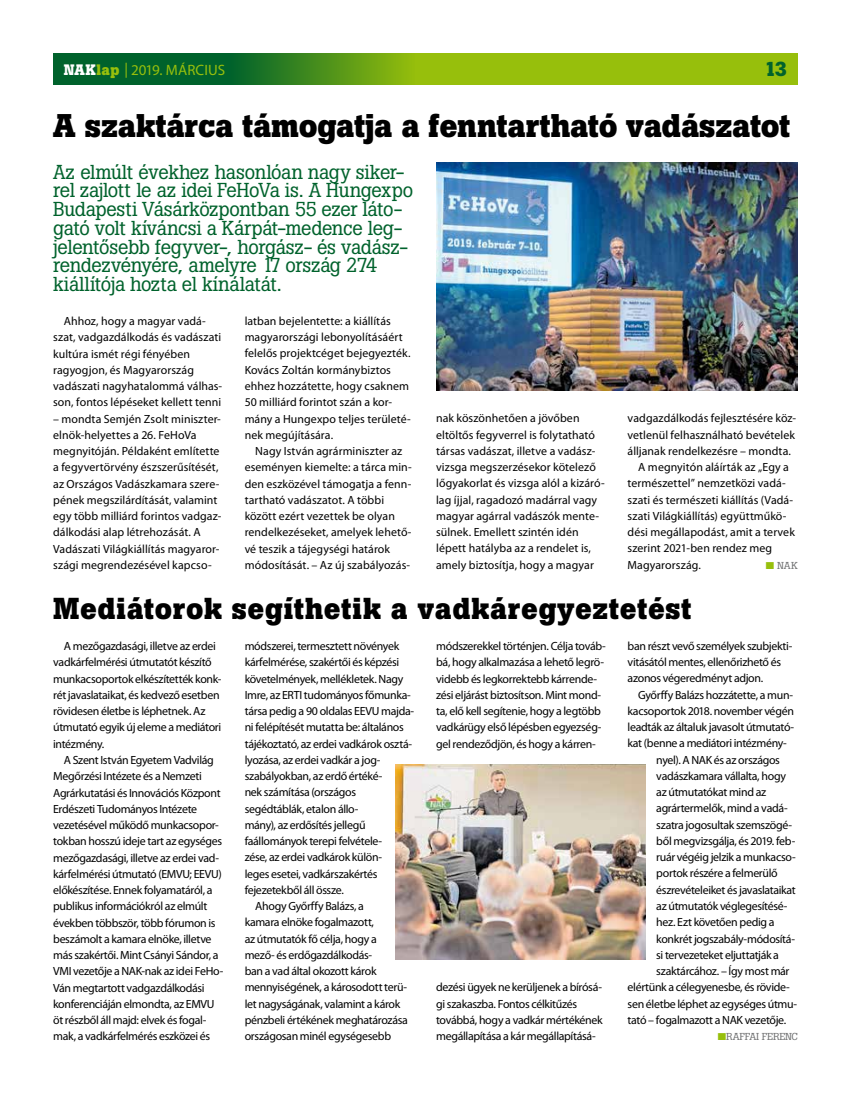
<style>
.page{position:relative;width:851px;height:1099px;background:#fff}
.page>*{position:absolute;margin:0;border:0;box-sizing:border-box;transform-origin:0 0}
.t1{font:700 32.5px "Boton PFL";letter-spacing:-.035em;color:#000}
.t2{font:700 30px "Boton PFL";letter-spacing:-.005em;color:#000}
.t3{font:20px/18.8px "Boton PFL";letter-spacing:-.005em;color:#00622c}
.t4{font:700 20px "Boton PFL";color:#00622c}
.t5{font:15px "Myriad Pro";color:#97bf0c}
.t6{font:11.88px/16.2px "Myriad Pro";letter-spacing:-.025em;color:#000}
.t7{font:11.88px/16.2px "Myriad Pro";letter-spacing:.005em;color:#000}
.t8{font:10px "Boton PFL";letter-spacing:.01em;color:#707172;scale:1.1 1}
.s1{font-family:"Boton PFL";font-weight:700;color:#fff}
.s2{font-family:"Boton PFL";font-weight:700}
.s3{color:#97bf0c}
</style>
<div class="page">
<div style="left:53px;top:53px;width:744px;height:32px;background:#97bf0c"></div>
<svg style="left:53px;top:53px;width:351px;height:32px;background:#227724"></svg>
<img style="left:436px;top:162px;width:361px;height:228px">
<img style="left:395px;top:764px;width:250px;height:195px">
<p class="t5" style="left:64px;top:60px;width:163px"><span class="s1">NAK</span><span class="s2">lap</span> | 2019. március</p>
<h3 class="t4" style="left:764px;top:57px;width:25px">13</h3>
<h1 class="t1" style="left:53px;top:106px;width:739px">A szaktárca támogatja a fenntartható vadászatot</h1>
<p class="t3" style="left:53px;top:162px;width:361px">Az elmúlt évekhez hasonlóan nagy siker&shy;rel zajlott le az idei FeHoVa is. A Hungexpo Budapesti Vásárközpontban 55 ezer láto&shy;gató volt kíváncsi a Kárpát-medence leg&shy;jelentősebb fegyver-, horgász- és vadász&shy;rendezvényére, amelyre 17 ország 274 kiállítója hozta el kínálatát.</p>
<p class="t7" style="left:53px;top:313px;width:170px;text-indent:11px">Ahhoz, hogy a magyar vadá&shy;szat, vadgazdálkodás és vadászati kultúra ismét régi fényében ragyogjon, és Magyarország vadászati nagyhatalommá válhas&shy;son, fontos lépéseket kellett tenni</p>
<p class="t7" style="left:53px;top:410px;width:170px">– mondta Semjén Zsolt miniszter&shy;elnök-helyettes a 26. FeHoVa megnyitóján. Példaként említette a fegyvertörvény észszerűsítését, az Országos Vadászkamara szere&shy;pének megszilárdítását, valamint egy több milliárd forintos vadgaz&shy;dálkodási alap létrehozását. A Vadászati Világkiállítás magyaror&shy;szági megrendezésével kapcso-</p>
<p class="t7" style="left:244px;top:313px;width:168px">latban bejelentette: a kiállítás magyarországi lebonyolításáért felelős projektcéget bejegyezték.<br>Kovács Zoltán kormánybiztos ehhez hozzátette, hogy csaknem<br>50 milliárd forintot szán a kor&shy;mány a Hungexpo teljes területé&shy;nek megújítására.</p>
<p class="t7" style="left:244px;top:442px;width:169px;text-indent:11px">Nagy István agrárminiszter az eseményen kiemelte: a tárca min&shy;den eszközével támogatja a fenn&shy;tartható vadászatot. A többi között ezért vezettek be olyan rendelkezéseket, amelyek lehető&shy;vé teszik a tájegységi határok módosítását. – Az új szabályozás-</p>
<p class="t7" style="left:436px;top:410px;width:170px">nak köszönhetően a jövőben eltöltős fegyverrel is folytatható társas vadászat, illetve a vadász&shy;vizsga megszerzésekor kötelező lőgyakorlat és vizsga alól a kizáró&shy;lag íjjal, ragadozó madárral vagy magyar agárral vadászók mente&shy;sülnek. Emellett szintén idén lépett hatályba az a rendelet is, amely biztosítja, hogy a magyar</p>
<p class="t7" style="left:627px;top:410px;width:170px">vadgazdálkodás fejlesztésére köz-</p>
<p class="t7" style="left:627px;top:426px;width:169px">vetlenül felhasználható bevételek</p>
<p class="t7" style="left:627px;top:442px;width:165px">álljanak rendelkezésre – mondta.</p>
<p class="t7" style="left:638px;top:459px;width:152px">A megnyitón aláírták az „Egy a</p>
<p class="t7" style="left:627px;top:475px;width:159px">természettel” nemzetközi vadá-</p>
<p class="t7" style="left:627px;top:491px;width:167px">szati és természeti kiállítás (Vadá-</p>
<p class="t7" style="left:627px;top:507px;width:160px">szati Világkiállítás) együttműkö-</p>
<p class="t7" style="left:627px;top:524px;width:169px">dési megállapodást, amit a tervek</p>
<p class="t7" style="left:627px;top:540px;width:146px">szerint 2021-ben rendez meg</p>
<p class="t6" style="left:627px;top:556px;width:75px">Magyarország.</p>
<p class="t8" style="left:765px;top:559px;width:30px"><span class="s3">■</span> NAK</p>
<h2 class="t2" style="left:53px;top:590px;width:641px">Mediátorok segíthetik a vadkáregyeztetést</h2>
<p class="t6" style="left:53px;top:638px;width:170px;text-indent:11px">A mezőgazdasági, illetve az erdei vadkárfelmérési útmutatót készítő munkacsoportok elkészítették konk&shy;rét javaslataikat, és kedvező esetben rövidesen életbe is léphetnek. Az útmutató egyik új eleme a mediátori intézmény.</p>
<p class="t6" style="left:53px;top:751px;width:172px;text-indent:11px">A Szent István Egyetem Vadvilág Megőrzési Intézete és a Nemzeti Agrárkutatási és Innovációs Központ Erdészeti Tudományos Intézete vezetésével működő munkacsopor&shy;tokban hosszú ideje tart az egységes mezőgazdasági, illetve az erdei vad&shy;kárfelmérési útmutató (EMVU; EEVU) előkészítése. Ennek folyamatáról, a publikus információkról az elmúlt években többször, több fórumon is beszámolt a kamara elnöke, illetve más szakértői. Mint Csányi Sándor, a VMI vezetője a NAK-nak az idei FeHo-Ván megtartott vadgazdálkodási konferenciáján elmondta, az EMVU öt részből áll majd: elvek és fogal&shy;mak, a vadkárfelmérés eszközei és</p>
<p class="t6" style="left:244px;top:637px;width:156px">módszerei, termesztett növények</p>
<p class="t6" style="left:244px;top:654px;width:156px">kárfelmérése, szakértői és képzési</p>
<p class="t6" style="left:244px;top:670px;width:160px">követelmények, mellékletek. Nagy</p>
<p class="t6" style="left:244px;top:686px;width:168px">Imre, az ERTI tudományos főmunka-</p>
<p class="t6" style="left:244px;top:702px;width:171px">társa pedig a 90 oldalas EEVU majda-</p>
<p class="t6" style="left:245px;top:719px;width:161px">ni felépítését mutatta be: általános</p>
<p class="t6" style="left:245px;top:735px;width:169px">tájékoztató, az erdei vadkárok osztá-</p>
<p class="t6" style="left:245px;top:751px;width:137px">lyozása, az erdei vadkár a jog-</p>
<p class="t6" style="left:245px;top:767px;width:139px">szabályokban, az erdő értéké-</p>
<p class="t6" style="left:245px;top:784px;width:113px">nek számítása (országos</p>
<p class="t6" style="left:245px;top:800px;width:115px">segédtáblák, etalon állo-</p>
<p class="t6" style="left:245px;top:816px;width:122px">mány), az erdősítés jellegű</p>
<p class="t6" style="left:245px;top:832px;width:139px">faállományok terepi felvétele-</p>
<p class="t6" style="left:245px;top:849px;width:139px">zése, az erdei vadkárok külön-</p>
<p class="t6" style="left:245px;top:865px;width:134px">leges esetei, vadkárszakértés</p>
<p class="t6" style="left:245px;top:881px;width:101px">fejezetekből áll össze.</p>
<p class="t6" style="left:255px;top:897px;width:110px">Ahogy Győrffy Balázs, a</p>
<p class="t6" style="left:245px;top:914px;width:131px">kamara elnöke fogalmazott,</p>
<p class="t6" style="left:245px;top:930px;width:134px">az útmutatók fő célja, hogy a</p>
<p class="t6" style="left:245px;top:946px;width:129px">mező- és erdőgazdálkodás-</p>
<p class="t6" style="left:245px;top:962px;width:133px">ban a vad által okozott károk</p>
<p class="t6" style="left:245px;top:979px;width:164px">mennyiségének, a károsodott terü-</p>
<p class="t6" style="left:245px;top:995px;width:157px">let nagyságának, valamint a károk</p>
<p class="t6" style="left:245px;top:1011px;width:165px">pénzbeli értékének meghatározása</p>
<p class="t6" style="left:245px;top:1027px;width:148px">országosan minél egységesebb</p>
<p class="t6" style="left:436px;top:637px;width:171px">módszerekkel történjen. Célja továb&shy;bá, hogy alkalmazása a lehető legrö&shy;videbb és legkorrektebb kárrende&shy;zési eljárást biztosítson. Mint mond&shy;ta, elő kell segítenie, hogy a legtöbb vadkárügy első lépésben egyezség&shy;gel rendeződjön, és hogy a kárren-</p>
<p class="t6" style="left:436px;top:979px;width:168px">dezési ügyek ne kerüljenek a bírósá&shy;gi szakaszba. Fontos célkitűzés továbbá, hogy a vadkár mértékének megállapítása a kár megállapításá-</p>
<p class="t6" style="left:627px;top:637px;width:166px">ban részt vevő személyek szubjekti&shy;vitásától mentes, ellenőrizhető és azonos végeredményt adjon.</p>
<p class="t6" style="left:638px;top:686px;width:156px">Győrffy Balázs hozzátette, a mun-</p>
<p class="t6" style="left:627px;top:702px;width:168px">kacsoportok 2018. november végén</p>
<p class="t6" style="left:627px;top:719px;width:168px">leadták az általuk javasolt útmutató-</p>
<p class="t6" style="left:627px;top:735px;width:161px">kat (benne a mediátori intézmén -</p>
<p class="t6" style="left:656px;top:751px;width:125px">nyel). A NAK és az országos</p>
<p class="t6" style="left:656px;top:767px;width:131px">vadászkamara vállalta, hogy</p>
<p class="t6" style="left:656px;top:784px;width:111px">az útmutatókat mind az</p>
<p class="t6" style="left:656px;top:800px;width:133px">agrártermelők, mind a vadá-</p>
<p class="t6" style="left:656px;top:816px;width:137px">szatra jogosultak szemszögé-</p>
<p class="t6" style="left:656px;top:832px;width:140px">ből megvizsgálja, és 2019. feb-</p>
<p class="t6" style="left:656px;top:848px;width:141px">ruár végéig jelzik a munkacso-</p>
<p class="t6" style="left:656px;top:865px;width:123px">portok részére a felmerülő</p>
<p class="t6" style="left:656px;top:881px;width:141px">észrevételeiket és javaslataikat</p>
<p class="t6" style="left:656px;top:897px;width:133px">az útmutatók véglegesítésé-</p>
<p class="t6" style="left:656px;top:913px;width:120px">hez. Ezt követően pedig a</p>
<p class="t6" style="left:656px;top:930px;width:140px">konkrét jogszabály-módosítá-</p>
<p class="t6" style="left:656px;top:946px;width:124px">si tervezeteket eljuttatják a</p>
<p class="t6" style="left:656px;top:962px;width:135px">szaktárcához. – Így most már</p>
<p class="t6" style="left:627px;top:978px;width:164px">elértünk a célegyenesbe, és rövide-</p>
<p class="t6" style="left:627px;top:995px;width:171px">sen életbe léphet az egységes útmu-</p>
<p class="t6" style="left:627px;top:1011px;width:160px">tató – fogalmazott a NAK vezetője.</p>
<p class="t8" style="left:717px;top:1030px;width:14px"><span class="s3">■</span>Raffai</p>
<p class="t8" style="left:761px;top:1030px;width:23px">Ferenc</p>
</div>
